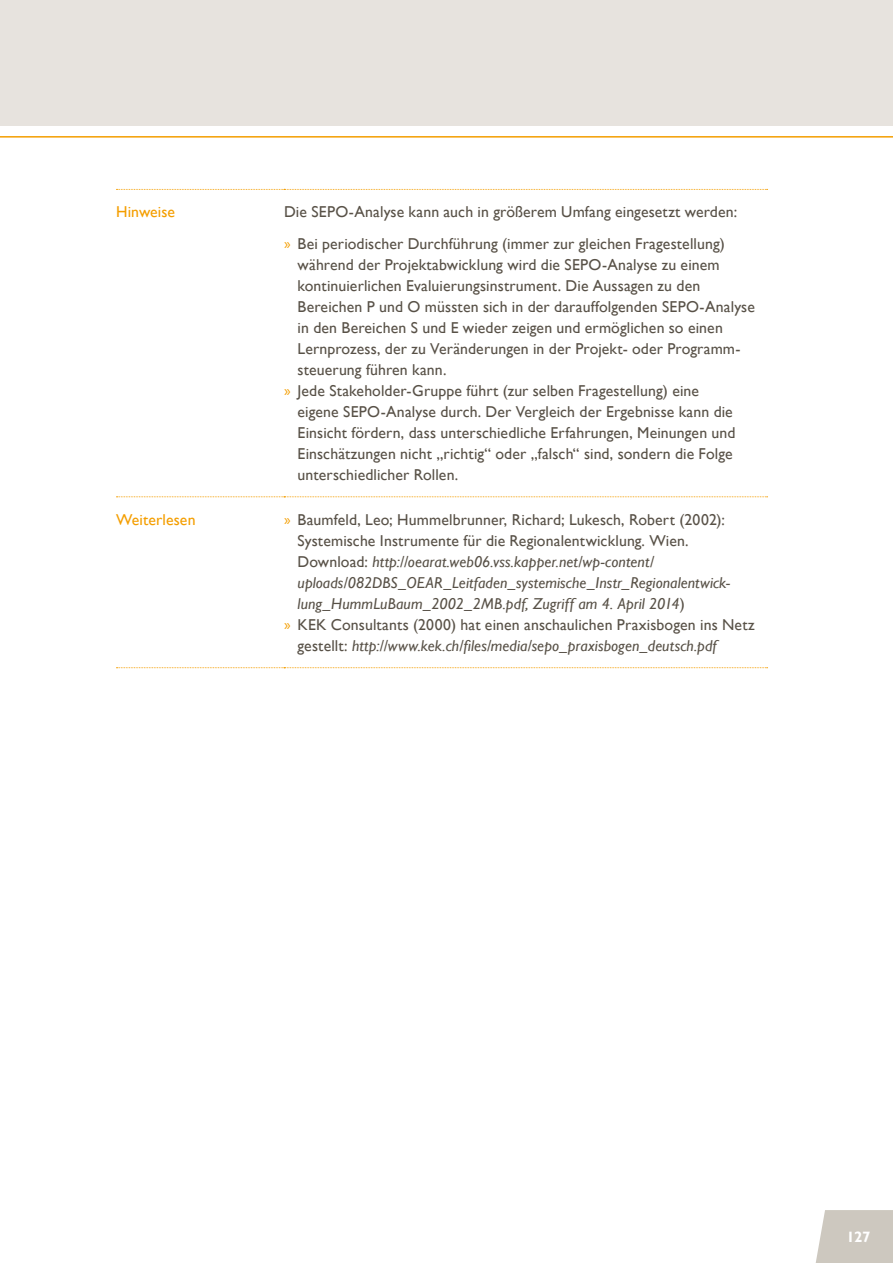
<style>
.page{position:relative;width:893px;height:1263px;background:#fff}
.page>*{position:absolute;margin:0;border:0;box-sizing:border-box;transform-origin:0 0}
.t1{font:15.75px/31.5px "Gill Sans";letter-spacing:.01em;color:#585147}
.t2{font:italic 15.75px "Gill Sans";letter-spacing:.005em;color:#585147}
.t3{font:15.75px "Gill Sans";letter-spacing:.01em;color:#f49e00}
.t4{font:700 15px "Gill Sans";color:#fff}
.s1{font-family:"Myriad Pro";color:#f49e00}
.s2{font-style:normal}
</style>
<div class="page">
<div style="left:0;top:0;width:893px;height:126px;background:#e7e3de"></div>
<svg style="left:815px;top:1210px;width:78px;height:53px;background:#d0cbc3"></svg>
<hr style="left:0;top:136px;width:893px;height:2px;background:#f49e00">
<svg style="left:116px;top:189px;width:652px;height:1px"></svg>
<svg style="left:116px;top:496px;width:652px;height:1px"></svg>
<svg style="left:116px;top:667px;width:652px;height:1px"></svg>
<p class="t3" style="left:116px;top:203px;width:61px">Hinweise</p>
<p class="t1" style="left:284px;top:196px;width:455px">Die SEPO-Analyse kann auch in größerem Umfang eingesetzt werden: <span class="s1">»</span> Bei periodischer Durchführung (immer zur gleichen Fragestellung)</p>
<p class="t1" style="left:298px;top:249px;width:424px">während der Projektabwicklung wird die SEPO-Analyse zu einem</p>
<p class="t1" style="left:298px;top:270px;width:404px">kontinuierlichen Evaluierungsinstrument. Die Aussagen zu den</p>
<p class="t1" style="left:298px;top:291px;width:459px">Bereichen P und O müssten sich in der darauffolgenden SEPO-Analyse</p>
<p class="t1" style="left:298px;top:312px;width:427px">in den Bereichen S und E wieder zeigen und ermöglichen so einen</p>
<p class="t1" style="left:298px;top:333px;width:444px">Lernprozess, der zu Veränderungen in der Projekt- oder Programm-</p>
<p class="t1" style="left:298px;top:354px;width:150px">steuerung führen kann.</p>
<p class="t1" style="left:284px;top:375px;width:416px"><span class="s1">»</span> Jede Stakeholder-Gruppe führt (zur selben Fragestellung) eine</p>
<p class="t1" style="left:298px;top:396px;width:437px">eigene SEPO-Analyse durch. Der Vergleich der Ergebnisse kann die</p>
<p class="t1" style="left:298px;top:417px;width:439px">Einsicht fördern, dass unterschiedliche Erfahrungen, Meinungen und</p>
<p class="t1" style="left:298px;top:438px;width:437px">Einschätzungen nicht „richtig“ oder „falsch“ sind, sondern die Folge</p>
<p class="t1" style="left:298px;top:459px;width:162px">unterschiedlicher Rollen.</p>
<p class="t3" style="left:116px;top:510px;width:81px">Weiterlesen</p>
<p class="t1" style="left:284px;top:503px;width:442px"><span class="s1">»</span> Baumfeld, Leo; Hummelbrunner, Richard; Lukesch, Robert (2002):</p>
<p class="t1" style="left:298px;top:524px;width:393px">Systemische Instrumente für die Regionalentwicklung. Wien.</p>
<p class="t2" style="left:298px;top:552px;width:358px"><span class="s2">Download:</span> http://oearat.web06.vss.kapper.net/wp-content/</p>
<p class="t2" style="left:298px;top:573px;width:434px">uploads/082DBS_OEAR_Leitfaden_systemische_Instr_Regionalentwick-</p>
<p class="t2" style="left:298px;top:594px;width:389px">lung_HummLuBaum_2002_2MB.pdf, Zugriff am 4. April 2014<span class="s2">)</span></p>
<p class="t1" style="left:284px;top:608px;width:472px"><span class="s1">»</span> KEK Consultants (2000) hat einen anschaulichen Praxisbogen ins Netz</p>
<p class="t2" style="left:298px;top:636px;width:421px"><span class="s2">gestellt:</span> http://www.kek.ch/files/media/sepo_praxisbogen_deutsch.pdf</p>
<p class="t4" style="left:847px;top:1228px;width:25px">127</p>
</div>
